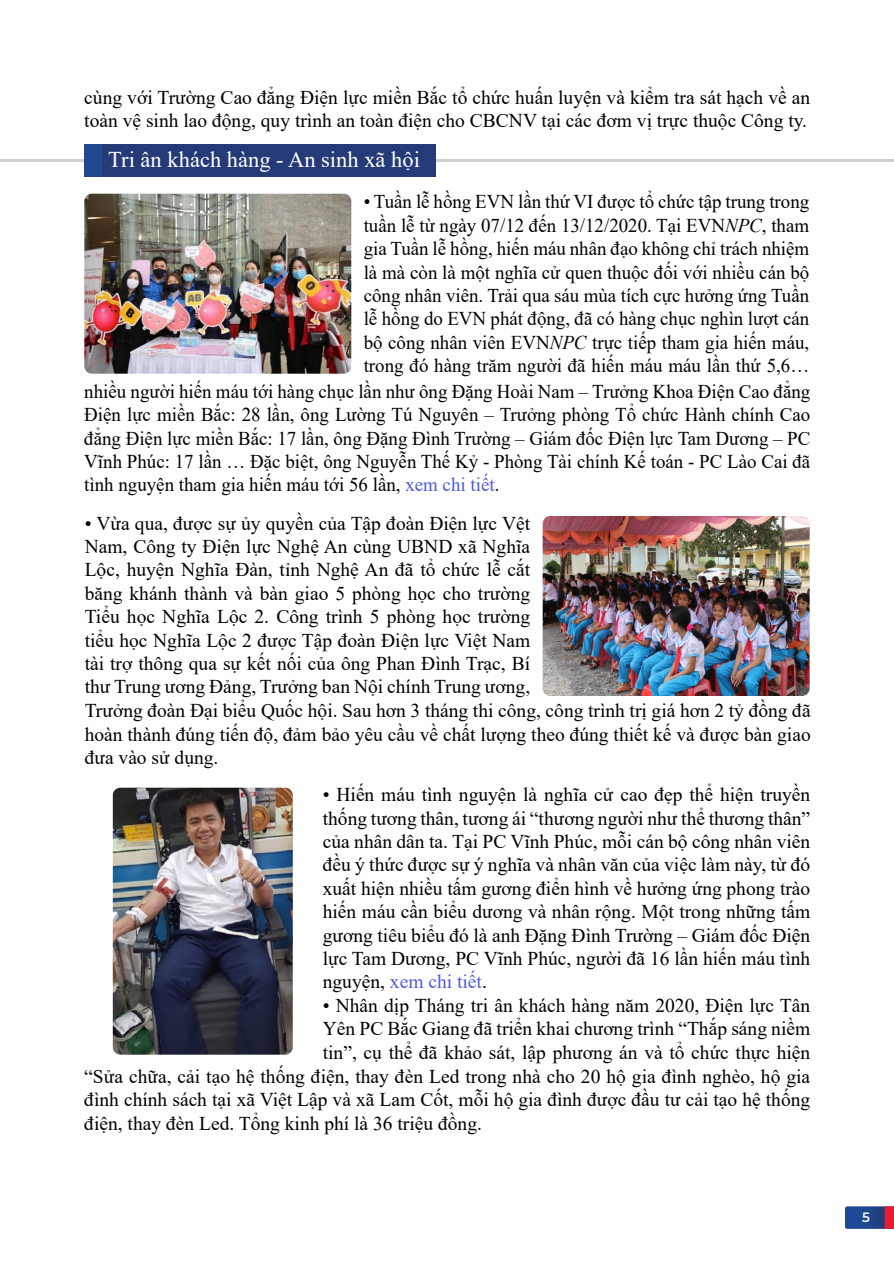
<style>
.page{position:relative;width:894px;height:1263px;background:#fff}
.page>*{position:absolute;margin:0;border:0;box-sizing:border-box;transform-origin:0 0}
.t1{font:22.5px "Times New Roman";color:#fff}
.t2{font:19.5px/23.4px "Times New Roman";color:#000;text-align:justify}
.t3{font:600 13.5px "Montserrat";color:#fff}
.s1{font-style:italic}
.s2{color:#4f5cd6}
</style>
<div class="page">
<svg style="left:845px;top:1206px;width:49px;height:23px"></svg>
<img style="left:84px;top:194px;width:267px;height:180px">
<img style="left:543px;top:516px;width:267px;height:180px">
<img style="left:113px;top:788px;width:180px;height:267px">
<hr style="left:0;top:159px;width:894px;height:2px;background:#cfcfcf">
<div style="left:84px;top:144px;width:18px;height:33px;background:#1f488f"></div>
<div style="left:102px;top:144px;width:333px;height:33px;background:#243b78"></div>
<p class="t2" style="left:84px;top:85px;width:728px">cùng với Trường Cao đẳng Điện lực miền Bắc tổ chức huấn luyện và kiểm tra sát hạch về an toàn vệ sinh lao động, quy trình an toàn điện cho CBCNV tại các đơm vị trực thuộc Công ty.</p>
<p class="t1" style="left:108px;top:144px;width:313px">Tri ân khách hàng - An sinh xã hội</p>
<p class="t2" style="left:364px;top:189px;width:447px">• Tuần lễ hồng EVN lần thứ VI được tổ chức tập trung trong tuần lễ từ ngày 07/12 đến 13/12/2020. Tại EVN<span class="s1">NPC</span>, tham gia Tuần lễ hồng, hiến máu nhân đạo không chỉ trách nhiệm là mà còn là một nghĩa cử quen thuộc đối với nhiều cán bộ công nhân viên. Trải qua sáu mùa tích cực hưởng ứng Tuần lễ hồng do EVN phát động, đã có hàng chục nghìn lượt cán bộ công nhân viên EVN<span class="s1">NPC</span> trực tiếp tham gia hiến máu, trong đó hàng trăm người đã hiến máu máu lần thứ 5,6…</p>
<p class="t2" style="left:84px;top:379px;width:728px">nhiều người hiến máu tới hàng chục lần như ông Đặng Hoài Nam – Trưởng Khoa Điện Cao đẳng Điện lực miền Bắc: 28 lần, ông Lường Tú Nguyên – Trưởng phòng Tổ chức Hành chính Cao đẳng Điện lực miền Bắc: 17 lần, ông Đặng Đình Trường – Giám đốc Điện lực Tam Dương – PC Vĩnh Phúc: 17 lần … Đặc biệt, ông Nguyễn Thế Kỷ - Phòng Tài chính Kế toán - PC Lào Cai đã tình nguyện tham gia hiến máu tới 56 lần, <span class="s2">xem chi tiết</span>.</p>
<p class="t2" style="left:85px;top:511px;width:728px;text-align:left">• Vừa qua, được sự ủy quyền của Tập đoàn Điện lực Vệt<br>Nam, Công ty Điện lực Nghệ An cùng UBND xã Nghĩa<br>Lộc, huyện Nghĩa Đàn, tỉnh Nghệ An đã tổ chức lễ cắt<br>băng khánh thành và bàn giao 5 phòng học cho trường<br>Tiểu học Nghĩa Lộc 2. Công trình 5 phòng học trường<br>tiểu học Nghĩa Lộc 2 được Tập đoàn Điện lực Việt Nam<br>tài trợ thông qua sự kết nối của ông Phan Đình Trạc, Bí<br>thư Trung ương Đảng, Trưởng ban Nội chính Trung ương,<br>Trưởng đoàn Đại biểu Quốc hội. Sau hơn 3 tháng thi công, công trình trị giá hơn 2 tỷ đồng đã hoàn thành đúng tiến độ, đảm bảo yêu cầu về chất lượng theo đúng thiết kế và được bàn giao đưa vào sử dụng.</p>
<p class="t2" style="left:323px;top:782px;width:489px">• Hiến máu tình nguyện là nghĩa cử cao đẹp thể hiện truyền thống tương thân, tương ái “thương người như thể thương thân” của nhân dân ta. Tại PC Vĩnh Phúc, mỗi cán bộ công nhân viên đều ý thức được sự ý nghĩa và nhân văn của việc làm này, từ đó xuất hiện nhiều tấm gương điển hình về hưởng ứng phong trào hiến máu cần biểu dương và nhân rộng. Một trong những tấm gương tiêu biểu đó là anh Đặng Đình Trường – Giám đốc Điện lực Tam Dương, PC Vĩnh Phúc, người đã 16 lần hiến máu tình nguyện, <span class="s2">xem chi tiết</span>.</p>
<p class="t2" style="left:323px;top:993px;width:489px">• Nhân dịp Tháng tri ân khách hàng năm 2020, Điện lực Tân</p>
<p class="t2" style="left:323px;top:1016px;width:489px">Yên PC Bắc Giang đã triển khai chương trình “Thắp sáng niềm</p>
<p class="t2" style="left:323px;top:1040px;width:489px">tin”, cụ thể đã khảo sát, lập phương án và tổ chức thực hiện</p>
<p class="t2" style="left:84px;top:1064px;width:728px">“Sửa chữa, cải tạo hệ thống điện, thay đèn Led trong nhà cho 20 hộ gia đình nghèo, hộ gia</p>
<p class="t2" style="left:84px;top:1088px;width:728px">đình chính sách tại xã Việt Lập và xã Lam Cốt, mỗi hộ gia đình được đầu tư cải tạo hệ thống</p>
<p class="t2" style="left:84px;top:1111px;width:399px">điện, thay đèn Led. Tổng kinh phí là 36 triệu đồng.</p>
<p class="t3" style="left:862px;top:1208px;width:9px">5</p>
</div>
